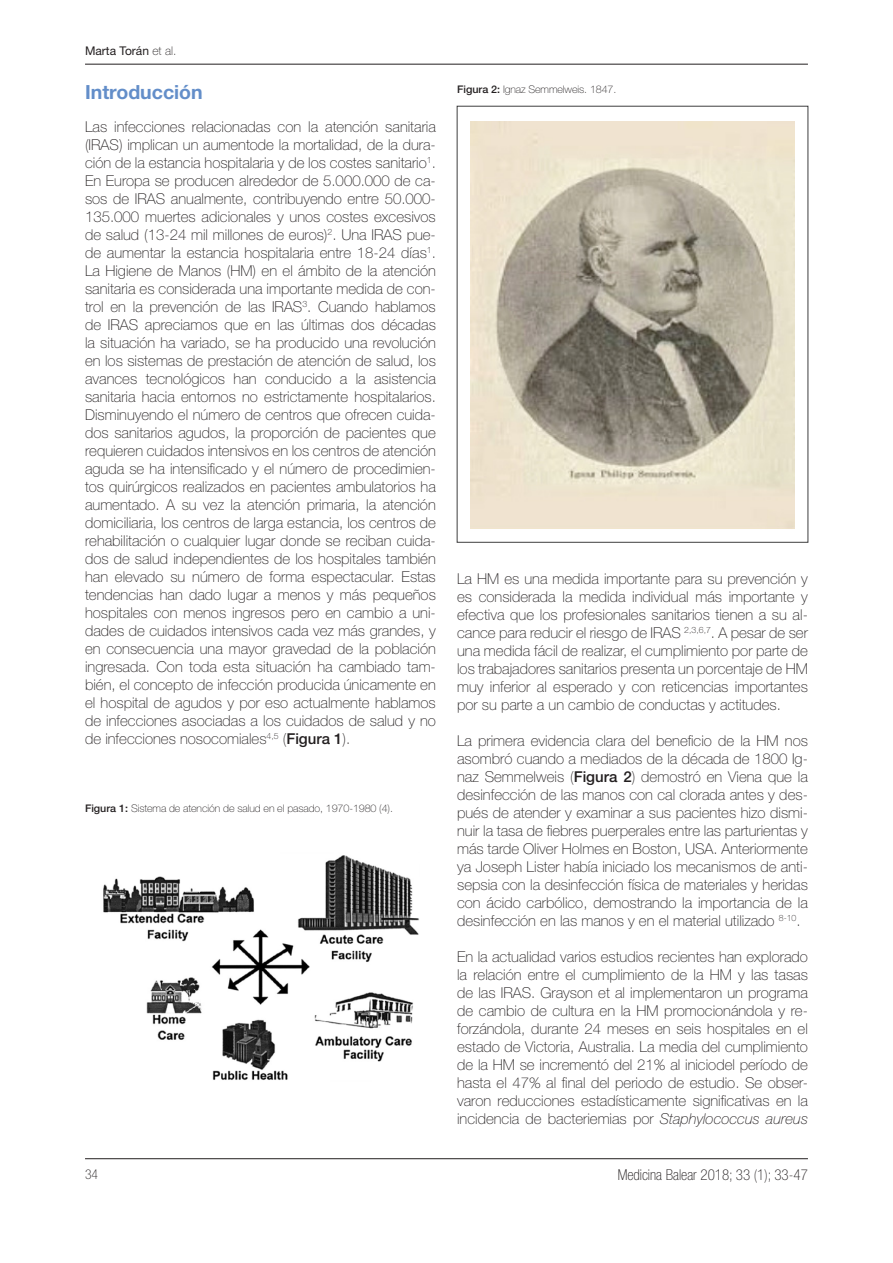
<style>
.page{position:relative;width:893px;height:1263px;background:#fff}
.page>*{position:absolute;margin:0;border:0;box-sizing:border-box;transform-origin:0 0}
.t1{font:700 19.5px "Helvetica Neue LT Std";color:#638ec9}
.t2{font:100 15px/18px "Helvetica Neue LT Std";color:#231f20;text-align:justify}
.t3{font:100 condensed 15px "Helvetica Neue LT Std";color:#231f20}
.t4{font:100 condensed 13.5px "Helvetica Neue LT Std";color:#231f20}
.t5{font:12px "Helvetica Neue LT Std";color:#231f20}
.t6{font:100 10.5px "Helvetica Neue LT Std";letter-spacing:-.01em;color:#231f20}
.s1{font-weight:100}
.s2{font-weight:500}
.s3{font-style:italic}
</style>
<div class="page">
<hr style="left:85px;top:1158px;width:723px;height:1px;background:#231f20">
<hr style="left:85px;top:64px;width:723px;height:1px;background:#231f20">
<img style="left:103px;top:855px;width:316px;height:225px">
<img style="left:470px;top:122px;width:325px;height:407px">
<p class="t5" style="left:85px;top:44px;width:93px">Marta Torán <span class="s1">et al.</span></p>
<p class="t1" style="left:85px;top:80px;width:119px">Introducción</p>
<p class="t2" style="left:85px;top:118px;width:352px">Las infecciones relacionadas con la atención sanitaria (IRAS) implican un aumentode la mortalidad, de la dura&shy;ción de la estancia hospitalaria y de los costes sanitario<sup>1</sup>.<br>En Europa se producen alrededor de 5.000.000 de ca&shy;sos de IRAS anualmente, contribuyendo entre 50.000- 135.000 muertes adicionales y unos costes excesivos de salud (13-24 mil millones de euros)<sup>2</sup>. Una IRAS pue&shy;de aumentar la estancia hospitalaria entre 18-24 días<sup>1</sup>.<br>La Higiene de Manos (HM) en el ámbito de la atención sanitaria es considerada una importante medida de con&shy;trol en la prevención de las IRAS<sup>3</sup>. Cuando hablamos de IRAS apreciamos que en las últimas dos décadas la situación ha variado, se ha producido una revolución en los sistemas de prestación de atención de salud, los avances tecnológicos han conducido a la asistencia sanitaria hacia entornos no estrictamente hospitalarios.<br>Disminuyendo el número de centros que ofrecen cuida&shy;dos sanitarios agudos, la proporción de pacientes que requieren cuidados intensivos en los centros de atención aguda se ha intensificado y el número de procedimien&shy;tos quirúrgicos realizados en pacientes ambulatorios ha aumentado. A su vez la atención primaria, la atención domiciliaria, los centros de larga estancia, los centros de rehabilitación o cualquier lugar donde se reciban cuida&shy;dos de salud independientes de los hospitales también han elevado su número de forma espectacular. Estas tendencias han dado lugar a menos y más pequeños hospitales con menos ingresos pero en cambio a uni&shy;dades de cuidados intensivos cada vez más grandes, y en consecuencia una mayor gravedad de la población ingresada. Con toda esta situación ha cambiado tam&shy;bién, el concepto de infección producida únicamente en el hospital de agudos y por eso actualmente hablamos de infecciones asociadas a los cuidados de salud y no de infecciones nosocomiales<sup>4,5</sup> (<span class="s2">Figura 1</span>).</p>
<p class="t6" style="left:85px;top:802px;width:309px"><span class="s2">Figura 1:</span> Sistema de atención de salud en el pasado, 1970-1980 (4).</p>
<p class="t6" style="left:457px;top:83px;width:161px"><span class="s2">Figura 2:</span> Ignaz Semmelweis. 1847.</p>
<p class="t2" style="left:457px;top:570px;width:352px">La HM es una medida importante para su prevención y es considerada la medida individual más importante y efectiva que los profesionales sanitarios tienen a su al&shy;cance para reducir el riesgo de IRAS <sup>2,3,6,7</sup>. A pesar de ser una medida fácil de realizar, el cumplimiento por parte de los trabajadores sanitarios presenta un porcentaje de HM muy inferior al esperado y con reticencias importantes por su parte a un cambio de conductas y actitudes.</p>
<p class="t2" style="left:457px;top:732px;width:352px">La primera evidencia clara del beneficio de la HM nos asombró cuando a mediados de la década de 1800 Ig&shy;naz Semmelweis (<span class="s2">Figura 2</span>) demostró en Viena que la desinfección de las manos con cal clorada antes y des&shy;pués de atender y examinar a sus pacientes hizo dismi&shy;nuir la tasa de fiebres puerperales entre las parturientas y más tarde Oliver Holmes en Boston, USA. Anteriormente ya Joseph Lister había iniciado los mecanismos de anti&shy;sepsia con la desinfección física de materiales y heridas con ácido carbólico, demostrando la importancia de la desinfección en las manos y en el material utilizado <sup>8-10</sup>.</p>
<p class="t2" style="left:457px;top:948px;width:352px">En la actualidad varios estudios recientes han explorado la relación entre el cumplimiento de la HM y las tasas de las IRAS. Grayson et al implementaron un programa de cambio de cultura en la HM promocionándola y re&shy;forzándola, durante 24 meses en seis hospitales en el estado de Victoria, Australia. La media del cumplimiento de la HM se incrementó del 21% al iniciodel período de hasta el 47% al final del periodo de estudio. Se obser&shy;varon reducciones estadísticamente significativas en la incidencia de bacteriemias por <span class="s3">Staphylococcus aureus</span></p>
<p class="t4" style="left:85px;top:1167px;width:14px">34</p>
<p class="t3" style="left:618px;top:1166px;width:192px">Medicina Balear 2018; 33 (1); 33-47</p>
</div>
